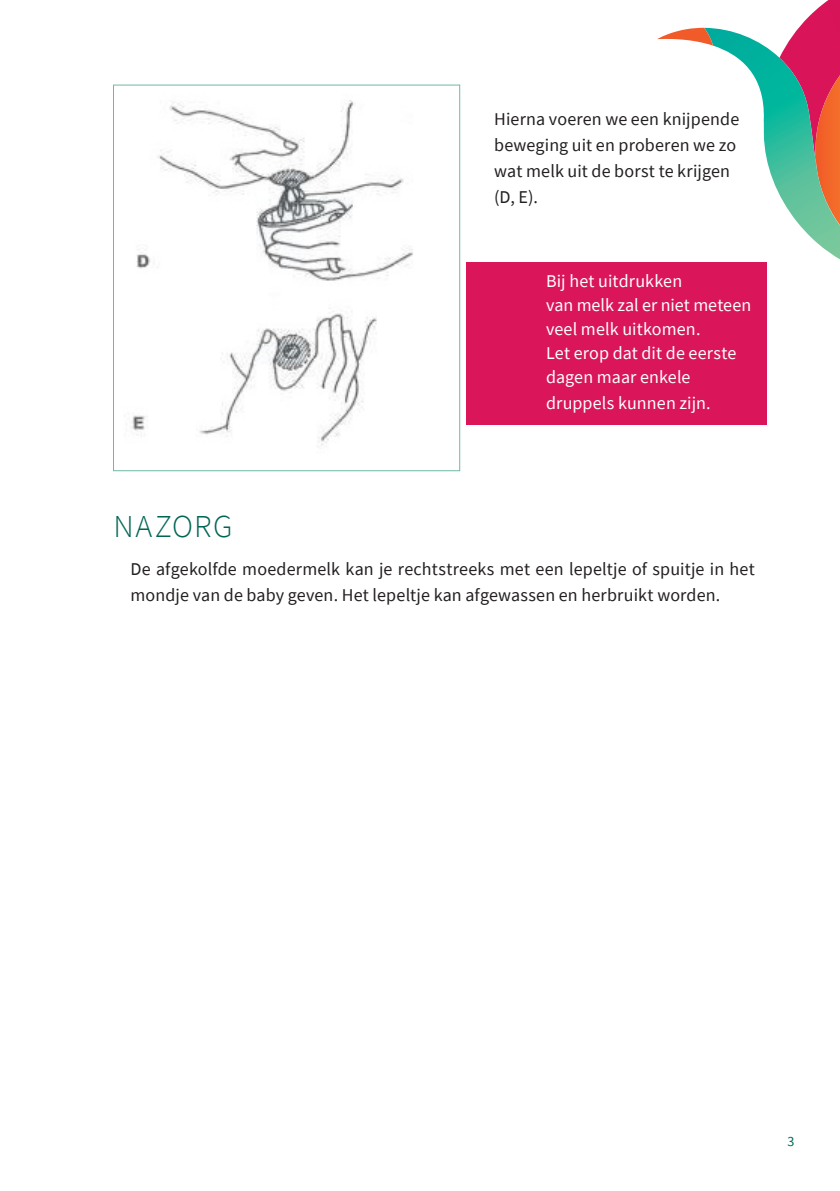
<style>
.page{position:relative;width:840px;height:1191px;background:#fff}
.page>*{position:absolute;margin:0;border:0;box-sizing:border-box;transform-origin:0 0}
.Titel_N2{font:300 32px "Source Sans Pro";letter-spacing:.05em;color:#006654}
.Body{font:18px/26px "Source Sans Pro";letter-spacing:.01em;color:#231f20}
.Info{font:18px/24px "Source Sans Pro";letter-spacing:.005em;color:#fff}
.t1{font:14px "Source Sans Pro";color:#006654}
</style>
<div class="page">
<svg style="left:657px;top:0;width:182px;height:272px"></svg>
<div style="left:465px;top:262px;width:300px;height:162px;background:#da1559"></div>
<img style="left:131px;top:100px;width:282px;height:346px">
<div style="left:113px;top:85px;width:347px;height:386px;border:1px solid #70b9a7"></div>
<p class="Body" style="left:494px;top:105px;width:246px">Hierna voeren we een knijpende beweging uit en proberen we zo wat melk uit de borst te krijgen (D, E).</p>
<p class="Info" style="left:545px;top:268px;width:207px">Bij het uitdrukken<br>van melk zal er niet meteen veel melk uitkomen.<br>Let erop dat dit de eerste dagen maar enkele</p>
<p class="Info" style="left:545px;top:390px;width:166px">druppels kunnen zijn.</p>
<p class="Titel_N2" style="left:113px;top:507px;width:121px">NAZORG</p>
<p class="Body" style="left:130px;top:556px;width:625px">De afgekolfde moedermelk kan je rechtstreeks met een lepeltje of spuitje in het mondje van de baby geven. Het lepeltje kan afgewassen en herbruikt worden.</p>
<p class="t1" style="left:787px;top:1132px;width:8px">3</p>
</div>
